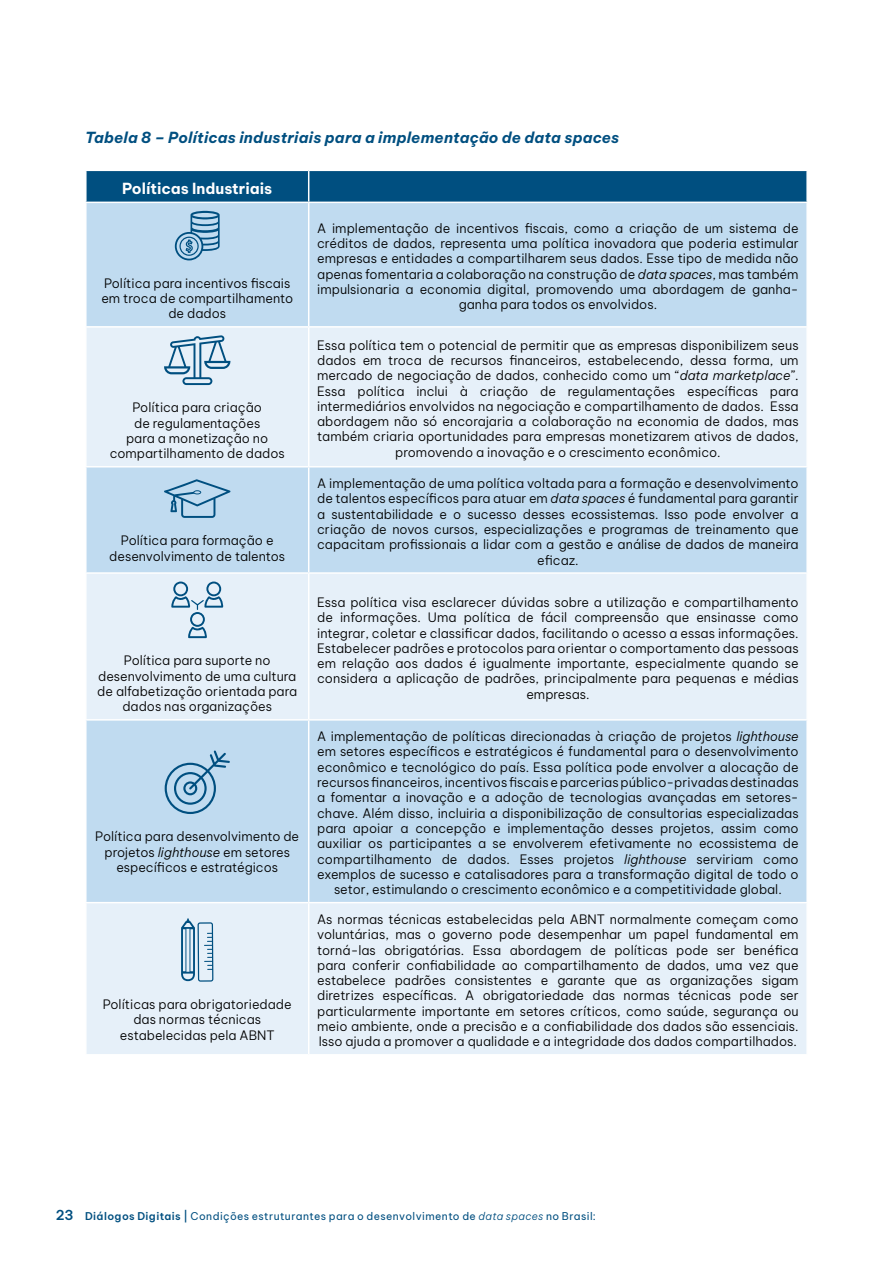
<style>
.page{position:relative;width:893px;height:1263px;background:#fff}
.page>*{position:absolute;margin:0;border:0;box-sizing:border-box;transform-origin:0 0}
.t1{font:italic 700 15px "Be Vietnam Pro";letter-spacing:.01em;color:#004f80}
.t2{font:700 15px "Be Vietnam Pro";color:#fff}
.t3{font:300 12.75px/15.3px "Be Vietnam Pro";color:#000;text-align:center}
.t4{font:10.5px "Be Vietnam Pro";letter-spacing:.04em;color:#004f80}
.s1{font-style:italic}
.s2{font-weight:600;font-size:13.5px}
.s3{font-weight:600}
.s4{font-weight:300;font-style:italic}
</style>
<div class="page">
<div style="left:87px;top:171px;width:719px;height:31px;background:#004f80"></div>
<div style="left:87px;top:203px;width:719px;height:123px;background:#c0dbf0"></div>
<svg style="left:87px;top:328px;width:719px;height:726px;background:#d7e7f5"></svg>
<hr style="left:308px;top:171px;width:1px;height:31px;background:#fff">
<hr style="left:308px;top:721px;width:1px;height:181px;background:#fff">
<hr style="left:308px;top:203px;width:1px;height:123px;background:#fff">
<hr style="left:308px;top:467px;width:1px;height:105px;background:#fff">
<hr style="left:85px;top:466px;width:224px;height:1px;background:#fff">
<hr style="left:308px;top:328px;width:1px;height:138px;background:#fff">
<hr style="left:309px;top:466px;width:499px;height:1px;background:#fff">
<hr style="left:85px;top:572px;width:224px;height:2px;background:#fff">
<hr style="left:85px;top:719px;width:224px;height:2px;background:#fff">
<hr style="left:308px;top:574px;width:1px;height:145px;background:#fff">
<hr style="left:309px;top:572px;width:499px;height:2px;background:#fff">
<hr style="left:309px;top:719px;width:499px;height:2px;background:#fff">
<hr style="left:85px;top:902px;width:224px;height:1px;background:#fff">
<hr style="left:308px;top:903px;width:1px;height:151px;background:#fff">
<hr style="left:309px;top:902px;width:499px;height:1px;background:#fff">
<svg style="left:175px;top:211px;width:45px;height:49px;background:#85b0cd"></svg>
<svg style="left:164px;top:335px;width:66px;height:50px;background:#aac6d9"></svg>
<svg style="left:164px;top:479px;width:66px;height:39px;background:#9abfd9"></svg>
<svg style="left:171px;top:581px;width:52px;height:57px;background:#bcd2e3"></svg>
<svg style="left:165px;top:750px;width:65px;height:64px;background:#9bc0da"></svg>
<svg style="left:181px;top:918px;width:32px;height:64px;background:#a3c1d5"></svg>
<p class="t1" style="left:85px;top:124px;width:536px">Tabela 8 – Políticas industriais para a implementação de data spaces</p>
<p class="t2" style="left:122px;top:175px;width:152px">Políticas Industriais</p>
<p class="t3" style="left:101px;top:274px;width:193px">Política para incentivos fiscais em troca de compartilhamento de dados</p>
<p class="t3" style="left:110px;top:399px;width:177px">Política para criação<br>de regulamentações<br>para a monetização no compartilhamento de dados</p>
<p class="t3" style="left:109px;top:532px;width:177px">Política para formação e desenvolvimento de talentos</p>
<p class="t3" style="left:97px;top:652px;width:201px">Política para suporte no desenvolvimento de uma cultura de alfabetização orientada para dados nas organizações</p>
<p class="t3" style="left:95px;top:828px;width:205px">Política para desenvolvimento de projetos <span class="s1">lighthouse</span> em setores específicos e estratégicos</p>
<p class="t3" style="left:103px;top:995px;width:190px">Políticas para obrigatoriedade das normas técnicas estabelecidas pela ABNT</p>
<p class="t3" style="left:317px;top:219px;width:483px">A implementação de incentivos fiscais, como a criação de um sistema de créditos de dados, representa uma política inovadora que poderia estimular empresas e entidades a compartilharem seus dados. Esse tipo de medida não apenas fomentaria a colaboração na construção de <span class="s1">data spaces</span>, mas também impulsionaria a economia digital, promovendo uma abordagem de ganha&shy;ganha para todos os envolvidos.</p>
<p class="t3" style="left:317px;top:336px;width:483px">Essa política tem o potencial de permitir que as empresas disponibilizem seus dados em troca de recursos financeiros, estabelecendo, dessa forma, um mercado de negociação de dados, conhecido como um “<span class="s1">data marketplace</span>”.<br>Essa política inclui à criação de regulamentações específicas para intermediários envolvidos na negociação e compartilhamento de dados. Essa abordagem não só encorajaria a colaboração na economia de dados, mas também criaria oportunidades para empresas monetizarem ativos de dados, promovendo a inovação e o crescimento econômico.</p>
<p class="t3" style="left:317px;top:474px;width:483px">A implementação de uma política voltada para a formação e desenvolvimento de talentos específicos para atuar em <span class="s1">data spaces</span> é fundamental para garantir a sustentabilidade e o sucesso desses ecossistemas. Isso pode envolver a criação de novos cursos, especializações e programas de treinamento que capacitam profissionais a lidar com a gestão e análise de dados de maneira eficaz.</p>
<p class="t3" style="left:317px;top:593px;width:483px">Essa política visa esclarecer dúvidas sobre a utilização e compartilhamento de informações. Uma política de fácil compreensão que ensinasse como integrar, coletar e classificar dados, facilitando o acesso a essas informações.<br>Estabelecer padrões e protocolos para orientar o comportamento das pessoas em relação aos dados é igualmente importante, especialmente quando se considera a aplicação de padrões, principalmente para pequenas e médias empresas.</p>
<p class="t3" style="left:317px;top:728px;width:483px">A implementação de políticas direcionadas à criação de projetos <span class="s1">lighthouse </span>em setores específicos e estratégicos é fundamental para o desenvolvimento econômico e tecnológico do país. Essa política pode envolver a alocação de recursos financeiros, incentivos fiscais e parcerias público-privadas destinadas a fomentar a inovação e a adoção de tecnologias avançadas em setores&shy;chave. Além disso, incluiria a disponibilização de consultorias especializadas para apoiar a concepção e implementação desses projetos, assim como auxiliar os participantes a se envolverem efetivamente no ecossistema de compartilhamento de dados. Esses projetos <span class="s1">lighthouse</span> serviriam como exemplos de sucesso e catalisadores para a transformação digital de todo o setor, estimulando o crescimento econômico e a competitividade global.</p>
<p class="t3" style="left:317px;top:910px;width:483px;text-align:justify">As normas técnicas estabelecidas pela ABNT normalmente começam como voluntárias, mas o governo pode desempenhar um papel fundamental em torná-las obrigatórias. Essa abordagem de políticas pode ser benéfica para conferir confiabilidade ao compartilhamento de dados, uma vez que estabelece padrões consistentes e garante que as organizações sigam diretrizes específicas. A obrigatoriedade das normas técnicas pode ser particularmente importante em setores críticos, como saúde, segurança ou meio ambiente, onde a precisão e a confiabilidade dos dados são essenciais.<br>Isso ajuda a promover a qualidade e a integridade dos dados compartilhados.</p>
<p class="t4" style="left:56px;top:1207px;width:542px"><span class="s2">23</span> <span class="s3">Diálogos Digitais |</span> Condições estruturantes para o desenvolvimento de <span class="s4">data spaces</span> no Brasil:</p>
</div>
